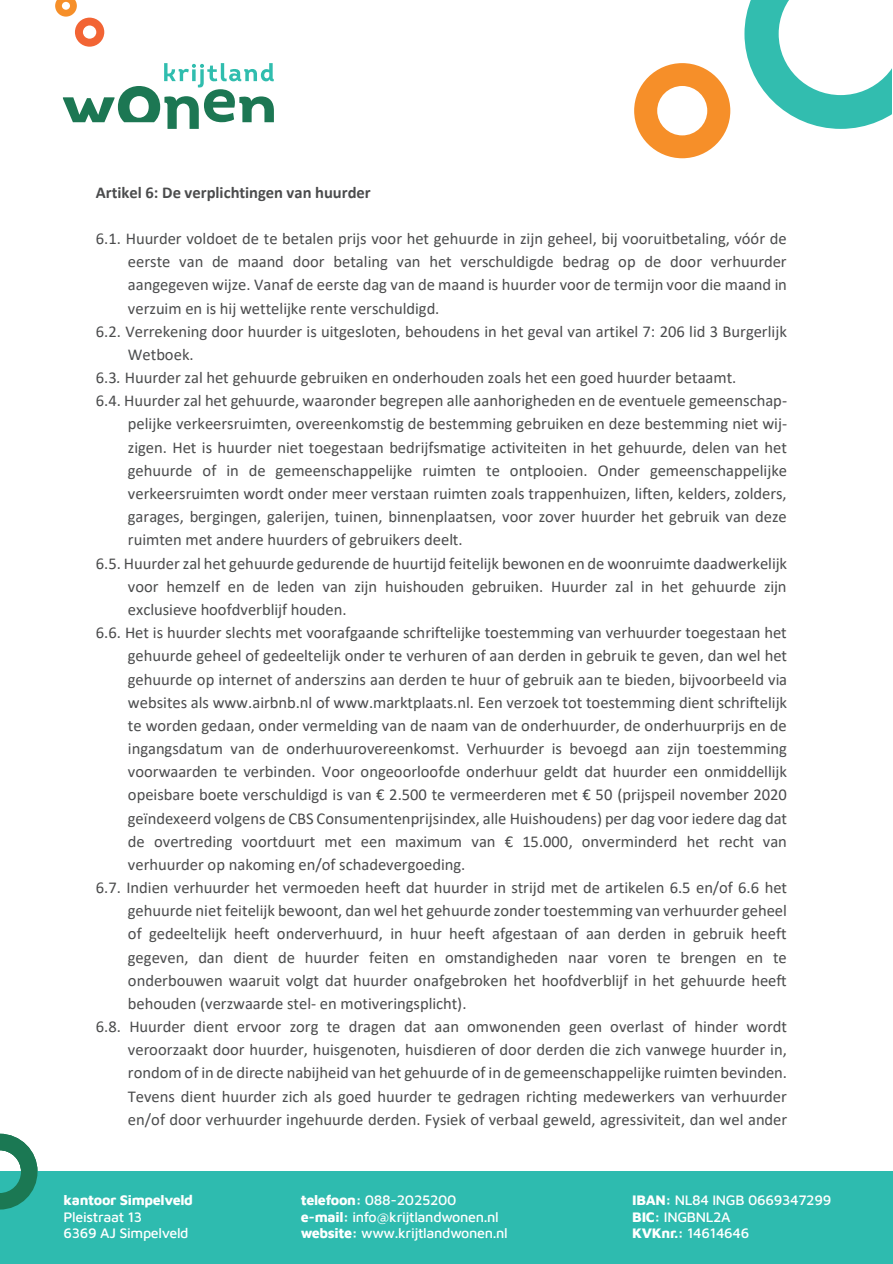
<style>
.page{position:relative;width:893px;height:1264px;background:#fff}
.page>*{position:absolute;margin:0;border:0;box-sizing:border-box;transform-origin:0 0}
.t1{font:16.5px "Calibri";color:#4b4c4d}
.t2{font:700 16.5px "Calibri";color:#4b4c4d}
.t3{font:500 14.25px/16.5px "Maven Pro";letter-spacing:-.02em;color:#fff}
.t4{font:800 14.25px "Maven Pro";letter-spacing:-.02em;color:#fff}
.s1{font-style:italic}
.s2{font-weight:800}
</style>
<div class="page">
<svg style="left:63px;top:63px;width:211px;height:66px"></svg>
<svg style="left:55px;top:0;width:49px;height:47px"></svg>
<svg style="left:744px;top:0;width:147px;height:129px"></svg>
<svg style="left:634px;top:63px;width:96px;height:95px"></svg>
<div style="left:0;top:1171px;width:892px;height:92px;background:#2ebbaf"></div>
<svg style="left:0;top:1133px;width:38px;height:76px"></svg>
<p class="t2" style="left:96px;top:180px;width:276px">Artikel 6: De verplichtingen van huurder</p>
<p class="t1" style="left:96px;top:227px;width:692px">6.1. Huurder voldoet de te betalen prijs voor het gehuurde in zijn geheel, bij vooruitbetaling, vóór de</p>
<p class="t1" style="left:128px;top:250px;width:660px">eerste van de maand door betaling van het verschuldigde bedrag op de door verhuurder</p>
<p class="t1" style="left:128px;top:273px;width:660px">aangegeven wijze. Vanaf de eerste dag van de maand is huurder voor de termijn voor die maand in</p>
<p class="t1" style="left:128px;top:296px;width:313px">verzuim en is hij wettelijke rente verschuldigd.</p>
<p class="t1" style="left:96px;top:320px;width:692px">6.2. Verrekening door huurder is uitgesloten, behoudens in het geval van artikel 7: 206 lid 3 Burgerlijk</p>
<p class="t1" style="left:128px;top:343px;width:67px">Wetboek.</p>
<p class="t1" style="left:96px;top:366px;width:642px">6.3<span class="s1">.</span> Huurder zal het gehuurde gebruiken en onderhouden zoals het een goed huurder betaamt.</p>
<p class="t1" style="left:96px;top:389px;width:692px">6.4. Huurder zal het gehuurde, waaronder begrepen alle aanhorigheden en de eventuele gemeenschap-</p>
<p class="t1" style="left:128px;top:412px;width:660px">pelijke verkeersruimten, overeenkomstig de bestemming gebruiken en deze bestemming niet wij-</p>
<p class="t1" style="left:128px;top:435px;width:660px">zigen. Het is huurder niet toegestaan bedrijfsmatige activiteiten in het gehuurde, delen van het</p>
<p class="t1" style="left:128px;top:459px;width:660px">gehuurde of in de gemeenschappelijke ruimten te ontplooien. Onder gemeenschappelijke</p>
<p class="t1" style="left:128px;top:482px;width:660px">verkeersruimten wordt onder meer verstaan ruimten zoals trappenhuizen, liften, kelders, zolders,</p>
<p class="t1" style="left:128px;top:505px;width:660px">garages, bergingen, galerijen, tuinen, binnenplaatsen, voor zover huurder het gebruik van deze</p>
<p class="t1" style="left:128px;top:528px;width:336px">ruimten met andere huurders of gebruikers deelt.</p>
<p class="t1" style="left:96px;top:551px;width:692px">6.5. Huurder zal het gehuurde gedurende de huurtijd feitelijk bewonen en de woonruimte daadwerkelijk</p>
<p class="t1" style="left:128px;top:574px;width:660px">voor hemzelf en de leden van zijn huishouden gebruiken. Huurder zal in het gehuurde zijn</p>
<p class="t1" style="left:128px;top:598px;width:220px">exclusieve hoofdverblijf houden.</p>
<p class="t1" style="left:96px;top:621px;width:692px">6.6. Het is huurder slechts met voorafgaande schriftelijke toestemming van verhuurder toegestaan het</p>
<p class="t1" style="left:128px;top:644px;width:660px">gehuurde geheel of gedeeltelijk onder te verhuren of aan derden in gebruik te geven, dan wel het</p>
<p class="t1" style="left:128px;top:667px;width:660px">gehuurde op internet of anderszins aan derden te huur of gebruik aan te bieden, bijvoorbeeld via</p>
<p class="t1" style="left:128px;top:690px;width:660px">websites als www.airbnb.nl of www.marktplaats.nl. Een verzoek tot toestemming dient schriftelijk</p>
<p class="t1" style="left:128px;top:713px;width:660px">te worden gedaan, onder vermelding van de naam van de onderhuurder, de onderhuurprijs en de</p>
<p class="t1" style="left:128px;top:737px;width:660px">ingangsdatum van de onderhuurovereenkomst. Verhuurder is bevoegd aan zijn toestemming</p>
<p class="t1" style="left:128px;top:760px;width:660px">voorwaarden te verbinden. Voor ongeoorloofde onderhuur geldt dat huurder een onmiddellijk</p>
<p class="t1" style="left:128px;top:783px;width:660px">opeisbare boete verschuldigd is van € 2.500 te vermeerderen met € 50 (prijspeil november 2020</p>
<p class="t1" style="left:128px;top:806px;width:660px">geïndexeerd volgens de CBS Consumentenprijsindex, alle Huishoudens) per dag voor iedere dag dat</p>
<p class="t1" style="left:128px;top:829px;width:660px">de overtreding voortduurt met een maximum van € 15.000, onverminderd het recht van</p>
<p class="t1" style="left:128px;top:852px;width:339px">verhuurder op nakoming en/of schadevergoeding.</p>
<p class="t1" style="left:96px;top:876px;width:692px">6.7. Indien verhuurder het vermoeden heeft dat huurder in strijd met de artikelen 6.5 en/of 6.6 het</p>
<p class="t1" style="left:128px;top:899px;width:660px">gehuurde niet feitelijk bewoont, dan wel het gehuurde zonder toestemming van verhuurder geheel</p>
<p class="t1" style="left:128px;top:922px;width:660px">of gedeeltelijk heeft onderverhuurd, in huur heeft afgestaan of aan derden in gebruik heeft</p>
<p class="t1" style="left:128px;top:945px;width:660px">gegeven, dan dient de huurder feiten en omstandigheden naar voren te brengen en te</p>
<p class="t1" style="left:128px;top:968px;width:660px">onderbouwen waaruit volgt dat huurder onafgebroken het hoofdverblijf in het gehuurde heeft</p>
<p class="t1" style="left:128px;top:991px;width:340px">behouden (verzwaarde stel- en motiveringsplicht).</p>
<p class="t1" style="left:96px;top:1015px;width:692px">6.8. Huurder dient ervoor zorg te dragen dat aan omwonenden geen overlast of hinder wordt</p>
<p class="t1" style="left:128px;top:1038px;width:660px">veroorzaakt door huurder, huisgenoten, huisdieren of door derden die zich vanwege huurder in,</p>
<p class="t1" style="left:128px;top:1061px;width:660px">rondom of in de directe nabijheid van het gehuurde of in de gemeenschappelijke ruimten bevinden.</p>
<p class="t1" style="left:128px;top:1084px;width:660px">Tevens dient huurder zich als goed huurder te gedragen richting medewerkers van verhuurder</p>
<p class="t1" style="left:128px;top:1107px;width:660px">en/of door verhuurder ingehuurde derden. Fysiek of verbaal geweld, agressiviteit, dan wel ander</p>
<p class="t4" style="left:64px;top:1190px;width:131px">kantoor Simpelveld</p>
<p class="t3" style="left:64px;top:1207px;width:126px">Pleistraat 13<br>6369 AJ Simpelveld</p>
<p class="t3" style="left:382px;top:1190px;width:208px"><span class="s2">telefoon:</span> 88-2025200 <span class="s2">e-mail:</span> info@krijt andwonen.nl <span class="s2">websi e:</span> www.krijt andwonen.nl</p>
<p class="t3" style="left:301px;top:1190px;width:208px"><span class="s2">telefoon:</span> 088-2025200 <span class="s2">e-mail:</span> info@krijtlandwonen.nl <span class="s2">website:</span> www.krijtlandwonen.nl</p>
<p class="t3" style="left:632px;top:1190px;width:200px"><span class="s2">IBAN:</span> NL84 INGB 0669347299<br><span class="s2">BIC:</span> INGBNL2A<br><span class="s2">KVKnr.:</span> 14614646</p>
</div>
